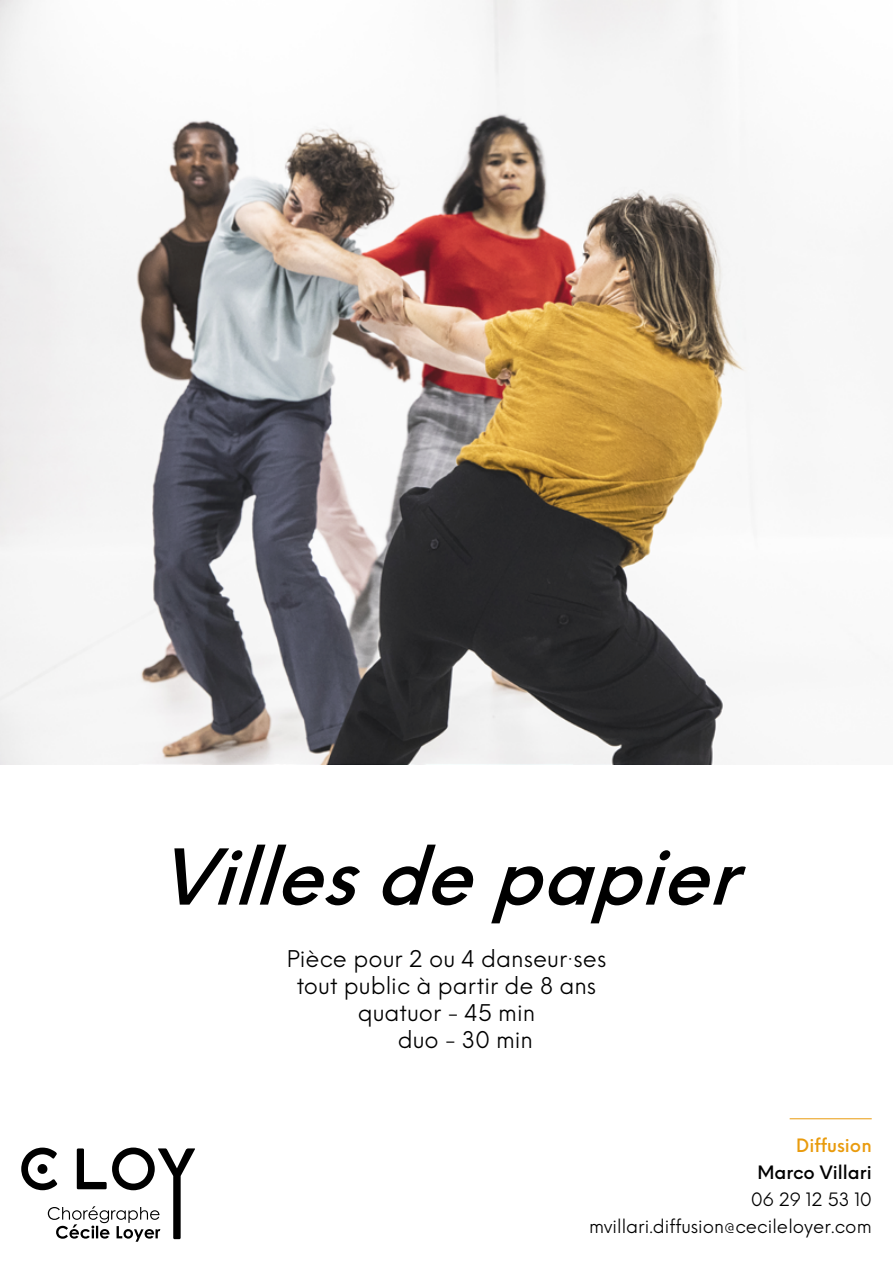
<style>
.page{position:relative;width:893px;height:1263px;background:#fff}
.page>*{position:absolute;margin:0;border:0;box-sizing:border-box;transform-origin:0 0}
.t1{font:italic 500 75px "Neue Einstellung";color:#000}
.t2{font:22.5px "Neue Einstellung";color:#000}
.t3{font:18px/27px "Neue Einstellung";color:#000;text-align:right}
.t4{font:500 18px "Neue Einstellung";color:#000}
.t5{font:500 18px "Neue Einstellung";color:#e99b0d}
</style>
<div class="page">
<img style="left:0;top:0;width:753px;height:764px">
<svg style="left:21px;top:1147px;width:174px;height:95px"></svg>
<hr style="left:790px;top:1118px;width:82px;height:1px;background:#e99b0d">
<h1 class="t1" style="left:158px;top:825px;width:611px">Villesdepapier</h1>
<p class="t2" style="left:287px;top:944px;width:321px">Pièce pour 2 ou 4 danseur·ses</p>
<p class="t2" style="left:297px;top:971px;width:301px">tout public à partir de 8 ans</p>
<p class="t2" style="left:358px;top:998px;width:179px">quatuor - 45 min</p>
<p class="t2" style="left:398px;top:1025px;width:137px">duo - 30 min</p>
<p class="t5" style="left:796px;top:1133px;width:77px">Diffusion</p>
<p class="t4" style="left:757px;top:1160px;width:116px">Marco Villari</p>
<p class="t3" style="left:589px;top:1186px;width:284px">06 29 12 53 10 mvillari.diffusion@cecileloyer.com</p>
</div>
